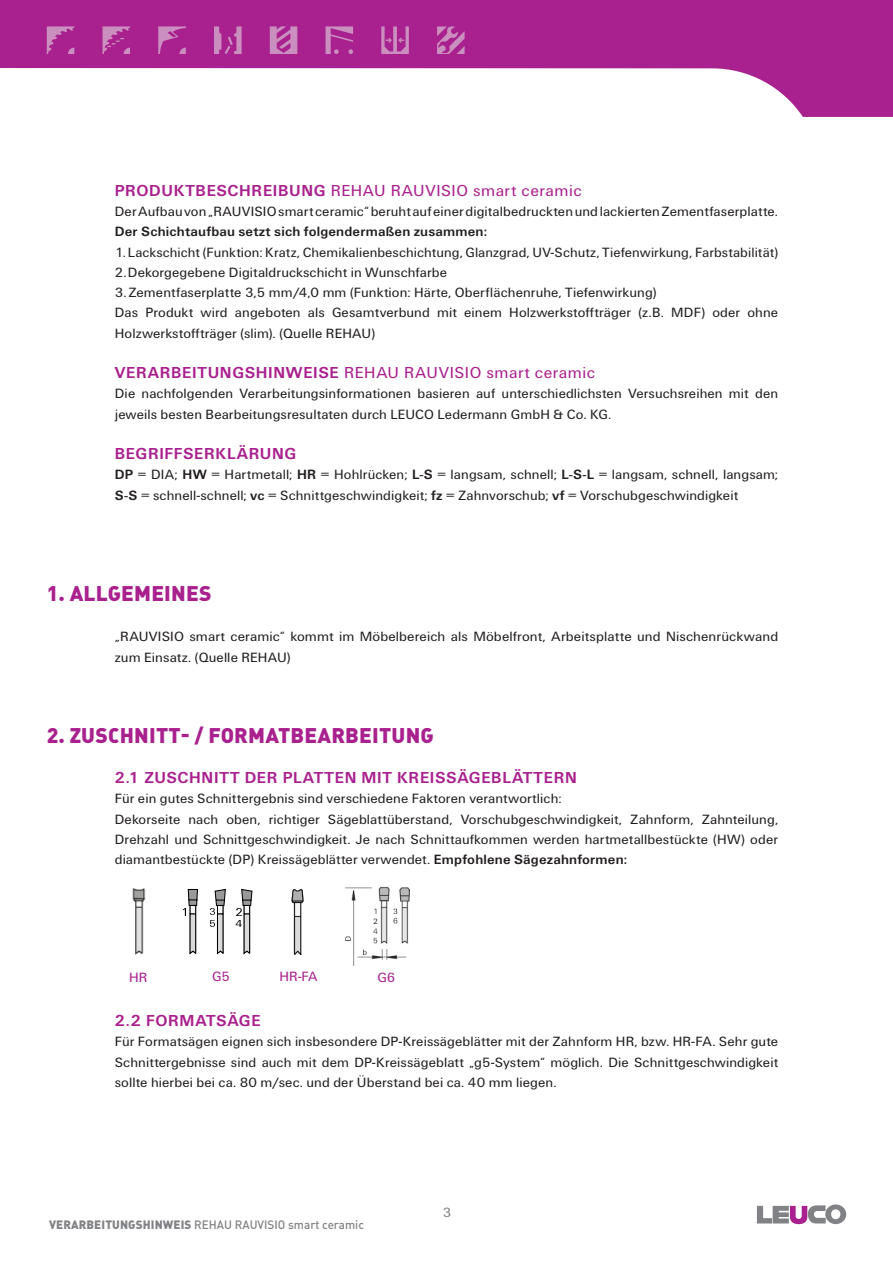
<style>
.page{position:relative;width:893px;height:1263px;background:#fff}
.page>*{position:absolute;margin:0;border:0;box-sizing:border-box;transform-origin:0 0}
.t1{font:900 21px "DIN Pro";letter-spacing:.01em;color:#a9218e}
.t2{font:16.5px "LEUCO UN";letter-spacing:.035em;color:#a9218e}
.t3{font:700 16.5px "LEUCO UN";letter-spacing:.04em;color:#a9218e}
.t4{font:13.95px/20.2px "LEUCO UN";letter-spacing:.01em;color:#231f20}
.t5{font:700 13.95px "LEUCO UN";letter-spacing:.015em;color:#231f20}
.t6{font:13.95px "LEUCO UN";color:#a9218e}
.t7{font:13.95px "LEUCO UN";color:#808285}
.t8{font:500 12px "DIN Pro";color:#808285}
.s1{font-weight:700}
.s2{font-weight:900}
</style>
<div class="page">
<svg style="left:0;top:0;width:893px;height:117px;fill:#a9218e"></svg>
<svg style="left:326px;top:26px;width:27px;height:28px"></svg>
<svg style="left:214px;top:26px;width:28px;height:28px"></svg>
<svg style="left:47px;top:26px;width:27px;height:28px"></svg>
<svg style="left:103px;top:26px;width:27px;height:28px"></svg>
<svg style="left:437px;top:26px;width:28px;height:28px"></svg>
<svg style="left:158px;top:26px;width:28px;height:28px"></svg>
<svg style="left:270px;top:26px;width:27px;height:28px"></svg>
<svg style="left:381px;top:26px;width:28px;height:28px"></svg>
<svg style="left:757px;top:1204px;width:89px;height:20px"></svg>
<img style="left:345px;top:886px;width:64px;height:79px">
<svg style="left:183px;top:889px;width:15px;height:65px"></svg>
<svg style="left:210px;top:889px;width:43px;height:65px"></svg>
<img style="left:291px;top:889px;width:13px;height:65px">
<img style="left:132px;top:888px;width:14px;height:67px">
<p class="t2" style="left:115px;top:181px;width:468px"><span class="s1">PRODUKTBESCHREIBUNG</span> REHAU RAUVISIO smart ceramic</p>
<p class="t4" style="left:115px;top:201px;width:665px">Der Aufbau von „RAUVISIO smart ceramic“ beruht auf einer digitalbedruckten und lackierten Zementfaserplatte.</p>
<p class="t5" style="left:115px;top:224px;width:374px">Der Schichtaufbau setzt sich folgendermaßen zusammen:</p>
<p class="t4" style="left:115px;top:242px;width:665px">1. Lackschicht (Funktion: Kratz, Chemikalienbeschichtung, Glanzgrad, UV-Schutz, Tiefenwirkung, Farbstabilität)</p>
<p class="t4" style="left:115px;top:262px;width:334px">2. Dekorgegebene Digitaldruckschicht in Wunschfarbe</p>
<p class="t4" style="left:115px;top:282px;width:665px">3. Zementfaserplatte 3,5 mm/4,0 mm (Funktion: Härte, Oberflächenruhe, Tiefenwirkung)<br>Das Produkt wird angeboten als Gesamtverbund mit einem Holzwerkstoffträger (z.B. MDF) oder ohne<br>Holzwerkstoffträger (slim). (Quelle REHAU)</p>
<p class="t2" style="left:115px;top:363px;width:482px"><span class="s1">VERARBEITUNGSHINWEISE</span> REHAU RAUVISIO smart ceramic</p>
<p class="t4" style="left:115px;top:384px;width:665px">Die nachfolgenden Verarbeitungsinformationen basieren auf unterschiedlichsten Versuchsreihen mit den jeweils besten Bearbeitungsresultaten durch LEUCO Ledermann GmbH &amp; Co. KG.</p>
<p class="t3" style="left:115px;top:444px;width:183px">BEGRIFFSERKLÄRUNG</p>
<p class="t4" style="left:115px;top:465px;width:665px"><span class="s1">DP</span> = DIA; <span class="s1">HW</span> = Hartmetall; <span class="s1">HR</span> = Hohlrücken; <span class="s1">L-S</span> = langsam, schnell; <span class="s1">L-S-L</span> = langsam, schnell, langsam;<br><span class="s1">S-S</span> = schnell-schnell; <span class="s1">vc</span> = Schnittgeschwindigkeit; <span class="s1">fz</span> = Zahnvorschub; <span class="s1">vf</span> = Vorschubgeschwindigkeit</p>
<h1 class="t1" style="left:47px;top:579px;width:166px">1. ALLGEMEINES</h1>
<p class="t4" style="left:115px;top:627px;width:665px">„RAUVISIO smart ceramic“ kommt im Möbelbereich als Möbelfront, Arbeitsplatte und Nischenrückwand zum Einsatz. (Quelle REHAU)</p>
<h1 class="t1" style="left:47px;top:721px;width:389px">2. ZUSCHNITT- / FORMATBEARBEITUNG</h1>
<p class="t3" style="left:115px;top:768px;width:464px">2.1 ZUSCHNITT DER PLATTEN MIT KREISSÄGEBLÄTTERN</p>
<p class="t4" style="left:115px;top:789px;width:665px">Für ein gutes Schnittergebnis sind verschiedene Faktoren verantwortlich:<br>Dekorseite nach oben, richtiger Sägeblattüberstand, Vorschubgeschwindigkeit, Zahnform, Zahnteilung, Drehzahl und Schnittgeschwindigkeit. Je nach Schnittaufkommen werden hartmetallbestückte (HW) oder diamantbestückte (DP) Kreissägeblätter verwendet. <span class="s1">Empfohlene Sägezahnformen:</span></p>
<p class="t6" style="left:129px;top:969px;width:20px">HR</p>
<p class="t6" style="left:212px;top:969px;width:19px">G5</p>
<p class="t6" style="left:280px;top:969px;width:40px">HR-FA</p>
<p class="t6" style="left:377px;top:969px;width:19px">G6</p>
<p class="t3" style="left:115px;top:1011px;width:147px">2.2 FORMATSÄGE</p>
<p class="t4" style="left:115px;top:1032px;width:665px;text-align:justify">Für Formatsägen eignen sich insbesondere DP-Kreissägeblätter mit der Zahnform HR, bzw. HR-FA. Sehr gute Schnittergebnisse sind auch mit dem DP-Kreissägeblatt „g5-System“ möglich. Die Schnittgeschwindigkeit sollte hierbei bei ca. 80 m/sec. und der Überstand bei ca. 40 mm liegen.</p>
<p class="t8" style="left:49px;top:1216px;width:316px"><span class="s2">VERARBEITUNGSHINWEIS</span> REHAU RAUVISIO smart ceramic</p>
<p class="t7" style="left:443px;top:1204px;width:10px">3</p>
</div>
